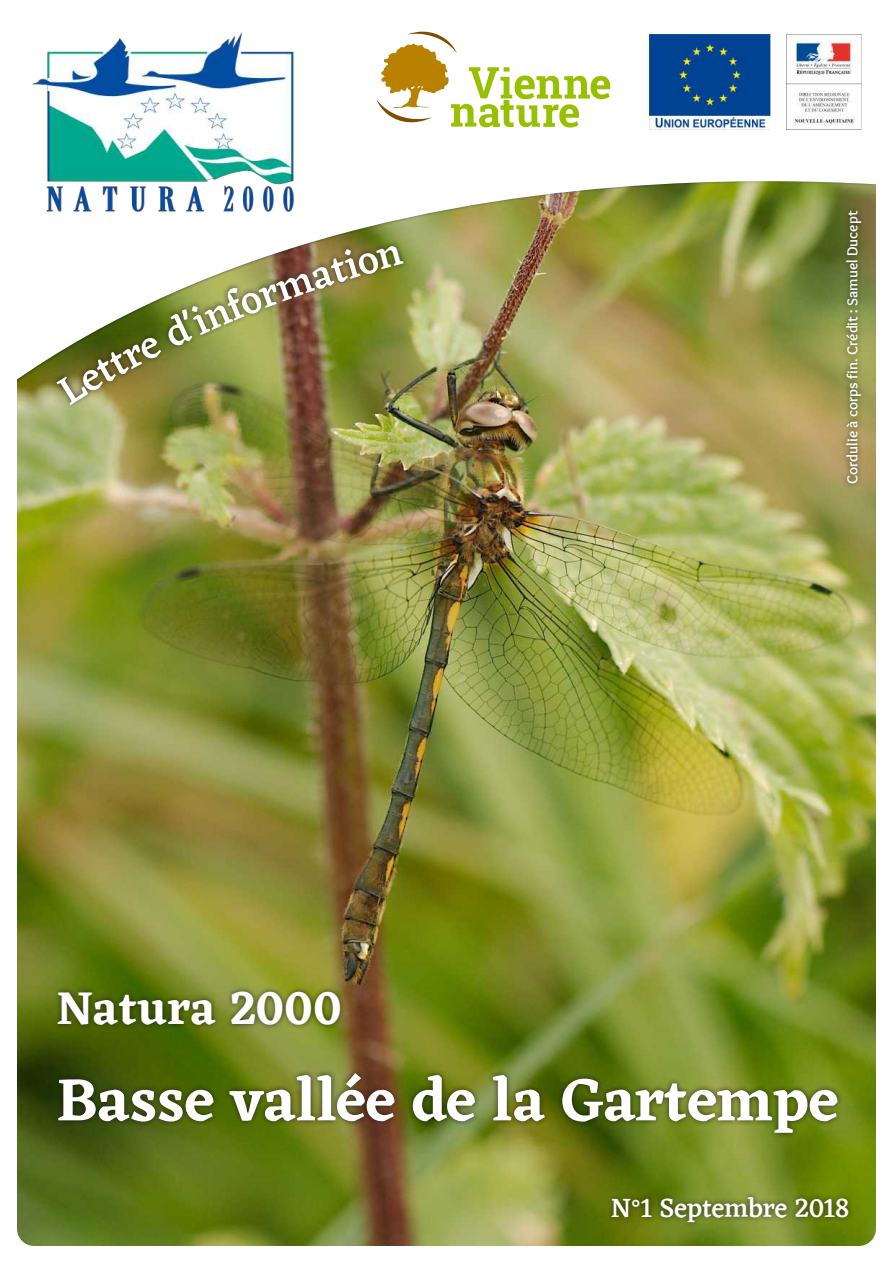
<style>
.page{position:relative;width:893px;height:1263px;background:#fff}
.page>*{position:absolute;margin:0;border:0;box-sizing:border-box;transform-origin:0 0}
.t1{font:600 61.5px "Eczar";color:#fff}
.t2{font:600 48px "Eczar";letter-spacing:.01em;color:#fff}
.t3{font:500 27px "Eczar";color:#fff}
.t4{font:700 15px "Overlock";color:#fff}
</style>
<div class="page">
<img style="left:17px;top:31px;width:859px;height:1215px">
<img style="left:56px;top:244px;width:348px;height:161px">
<p class="t4" style="left:843px;top:484px;width:275px;rotate:-90deg">Cordulie à corps fin. Crédit : Samuel Ducept</p>
<h2 class="t2" style="left:57px;top:980px;width:287px">Natura 2000</h2>
<h1 class="t1" style="left:57px;top:1063px;width:784px">Basse vallée de la Gartempe</h1>
<h3 class="t3" style="left:611px;top:1192px;width:240px">N°1 Septembre 2018</h3>
</div>
